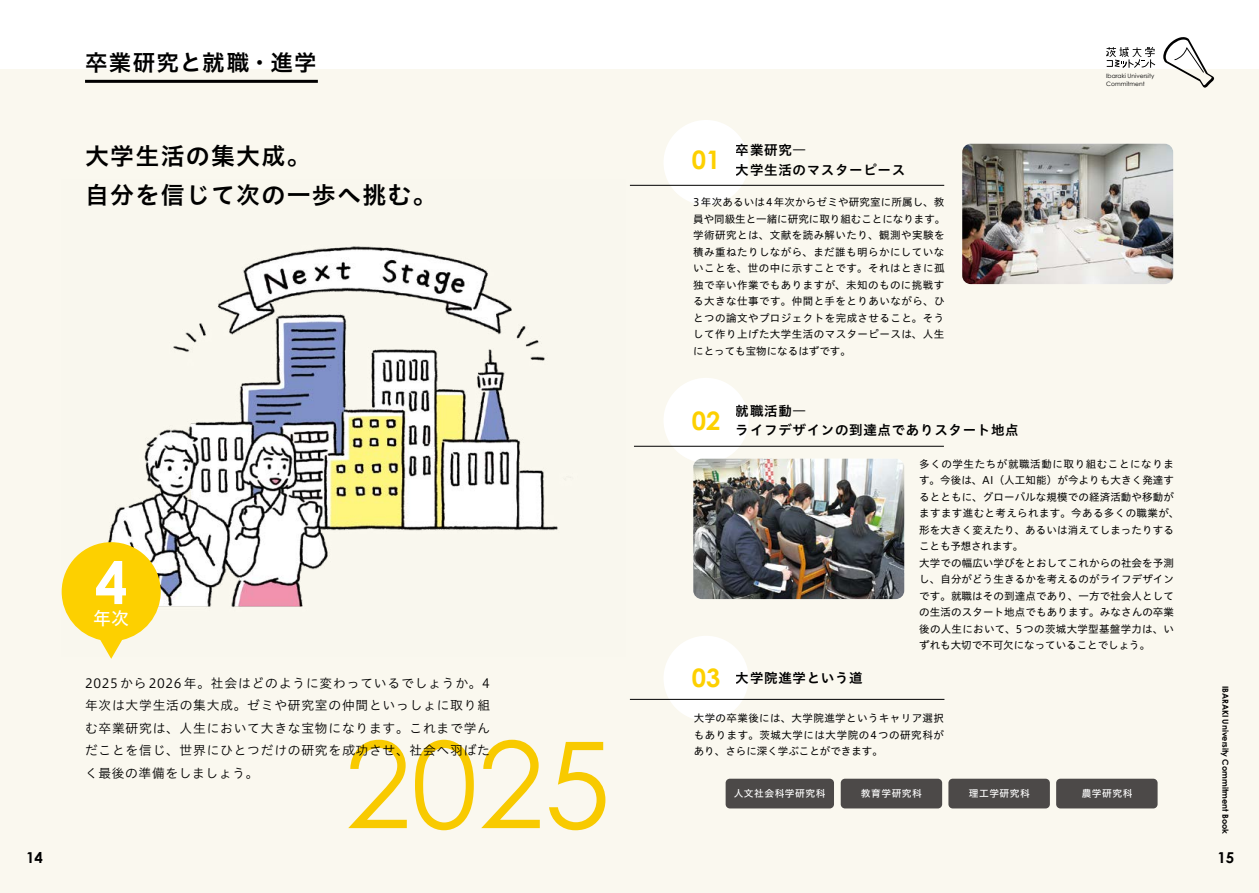
<style>
.page{position:relative;width:1259px;height:893px;background:#fff}
.page>*{position:absolute;margin:0;border:0;box-sizing:border-box;transform-origin:0 0}
.t1{font:120px "Century Gothic";color:#fdd000}
.t2{font:700 58.5px "Century Gothic";color:#fff}
.t3{font:700 25.5px "Century Gothic";color:#fdd000}
.t4{font:24px/39px "Hiragino UD Sans Std N W6";letter-spacing:.05em;color:#000}
.t5{font:22.5px "Hiragino UD Sans Std N W6";letter-spacing:.055em;color:#000}
.t6{font:18px "Hiragino UD Sans Std N W5";color:#fff}
.t7{font:700 15px "Century Gothic";color:#000}
.t8{font:13.5px/19.5px "Hiragino UD Sans Std N W6";letter-spacing:.05em;color:#000}
.t9{font:12.75px/22.5px "Hiragino UD Sans Std N W3";letter-spacing:.06em;color:#000;text-align:justify}
.t10{font:10.5px/16.5px "Hiragino UD Sans Std N W4";letter-spacing:.01em;color:#000;text-align:justify}
.t11{font:9.75px "Hiragino UD Sans Std N W5";letter-spacing:.05em;color:#fff}
.t12{font:700 8.25px "Century Gothic";color:#000}
.t13{font:6px/7.2px "Century Gothic";color:#000}
</style>
<div class="page">
<div style="left:0;top:69px;width:629px;height:824px;background:#faf8ef"></div>
<div style="left:630px;top:69px;width:629px;height:824px;background:#faf8ef"></div>
<div style="left:663px;top:120px;width:85px;height:85px;background:#fff;border-radius:50%"></div>
<div style="left:663px;top:378px;width:85px;height:85px;background:#fff;border-radius:50%"></div>
<div style="left:663px;top:636px;width:85px;height:85px;background:#fff;border-radius:50%"></div>
<img style="left:108px;top:246px;width:450px;height:361px">
<div style="left:725px;top:779px;width:109px;height:29px;background:#4c4948;border-radius:4px"></div>
<div style="left:840px;top:779px;width:102px;height:29px;background:#4c4948;border-radius:4px"></div>
<div style="left:948px;top:779px;width:102px;height:29px;background:#4c4948;border-radius:4px"></div>
<div style="left:1056px;top:779px;width:101px;height:29px;background:#4c4948;border-radius:4px"></div>
<hr style="left:85px;top:80px;width:233px;height:3px;background:#000">
<hr style="left:630px;top:185px;width:314px;height:1px;background:#000">
<img style="left:962px;top:144px;width:211px;height:140px">
<hr style="left:634px;top:446px;width:310px;height:1px;background:#000">
<img style="left:693px;top:459px;width:211px;height:140px">
<hr style="left:630px;top:699px;width:314px;height:1px;background:#000">
<svg style="left:1163px;top:37px;width:51px;height:51px"></svg>
<svg style="left:1106px;top:47px;width:49px;height:21px"></svg>
<svg style="left:62px;top:542px;width:99px;height:117px"></svg>
<h3 class="t5" style="left:85px;top:45px;width:233px">卒業研究と就職・進学</h3>
<h3 class="t4" style="left:85px;top:135px;width:353px">大学生活の集大成。<br>自分を信じて次の一歩へ挑む。</h3>
<h2 class="t2" style="left:95px;top:546px;width:34px">4</h2>
<h3 class="t6" style="left:93px;top:604px;width:37px">年次</h3>
<p class="t9" style="left:85px;top:671px;width:406px">2025から 2026年。社会はどのように変わっているでしょうか。4年次は大学生活の集大成。ゼミや研究室の仲間といっしょに取り組む卒業研究は、人生において大きな宝物になります。これまで学んだことを信じ、世界にひとつだけの研究を成功させ、社会へ羽ばたく最後の準備をしましょう。</p>
<h1 class="t1" style="left:345px;top:712px;width:267px">2025</h1>
<p class="t8" style="left:736px;top:140px;width:171px">卒業研究―<br>大学生活のマスターピース</p>
<p class="t10" style="left:693px;top:193px;width:254px">3年次あるいは4年次からゼミや研究室に所属し、教員や同級生と一緒に研究に取り組むことになります。学術研究とは、文献を読み解いたり、観測や実験を積み重ねたりしながら、まだ誰も明らかにしていないことを、世の中に示すことです。それはときに孤独で辛い作業でもありますが、未知のものに挑戦する大きな仕事です。仲間と手をとりあいながら、ひとつの論文やプロジェクトを完成させること。そうして作り上げた大学生活のマスターピースは、人生にとっても宝物になるはずです。</p>
<h3 class="t3" style="left:692px;top:144px;width:30px">01</h3>
<p class="t13" style="left:1106px;top:72px;width:49px">Ibaraki University<br>Commitment</p>
<h3 class="t3" style="left:692px;top:404px;width:30px">02</h3>
<p class="t8" style="left:736px;top:400px;width:284px">就職活動―<br>ライフデザインの到達点でありスタート地点</p>
<p class="t10" style="left:919px;top:455px;width:261px;text-align:left">多くの学生たちが就職活動に取り組むことになります。今後は、AI（人工知能）が今よりも大きく発達するとともに、グローバルな規模での経済活動や移動がますます進むと考えられます。今ある多くの職業が、形を大きく変えたり、あるいは消えてしまったりすることも予想されます。<br>大学での幅広い学びをとおしてこれからの社会を予測し、自分がどう生きるかを考えるのがライフデザインです。就職はその到達点であり、一方で社会人としての生活のスタート地点でもあります。みなさんの卒業後の人生において、5つの茨城大学型基盤学力は、いずれも大切で不可欠になっていることでしょう。</p>
<h3 class="t3" style="left:692px;top:662px;width:30px">03</h3>
<p class="t8" style="left:736px;top:667px;width:128px">大学院進学という道</p>
<p class="t10" style="left:694px;top:709px;width:252px">大学の卒業後には、大学院進学というキャリア選択もあります。茨城大学には大学院の4つの研究科があり、さらに深く学ぶことができます。</p>
<p class="t11" style="left:734px;top:786px;width:93px">人文社会科学研究科</p>
<p class="t11" style="left:861px;top:786px;width:62px">教育学研究科</p>
<p class="t11" style="left:969px;top:786px;width:62px">理工学研究科</p>
<p class="t11" style="left:1081px;top:786px;width:52px">農学研究科</p>
<p class="t12" style="left:1230px;top:686px;width:150px;rotate:90deg">IBARAKI University Commitment Book</p>
<h3 class="t7" style="left:26px;top:848px;width:18px">14</h3>
<h3 class="t7" style="left:1217px;top:848px;width:18px">15</h3>
</div>
